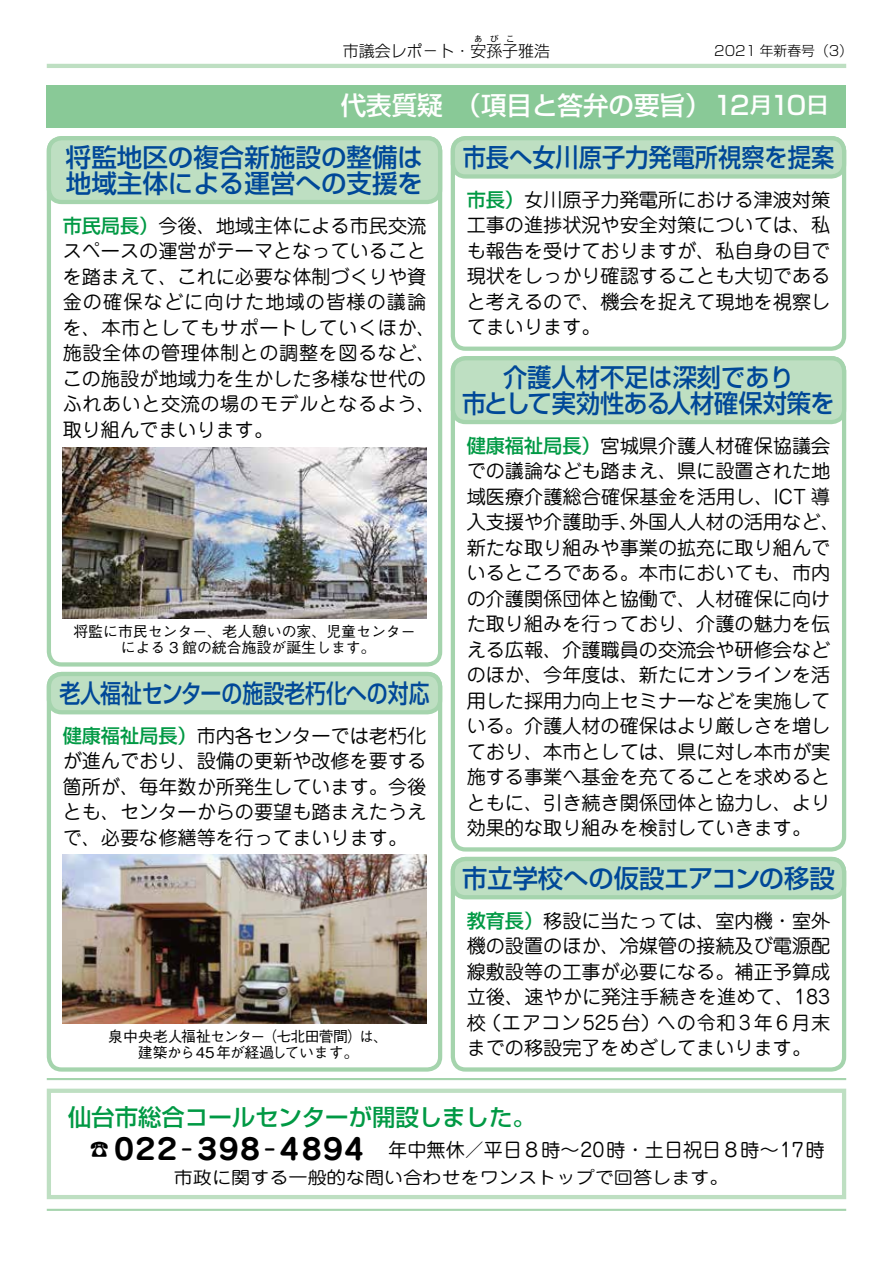
<style>
.page{position:relative;width:893px;height:1263px;background:#fff}
.page>*{position:absolute;margin:0;border:0;box-sizing:border-box;transform-origin:0 0}
.t1{font:500 25.5px/25.5px "Shin Go Pr 5";color:#004898}
.t2{font:500 25.5px/25.5px "Shin Go Pr 5";color:#004898;text-align:center;scale:.95 1}
.t3{font:500 25.5px "Shin Go Pr 5";color:#fff}
.t4{font:500 25.5px "Shin Go Pr 5";color:#004898;scale:.82 1}
.t5{font:500 25.5px "Shin Go Pr 5";color:#004898;scale:.91 1}
.t6{font:500 23.4px "Shin Go Pr 5";color:#094}
.t7{font:19.2px/25.5px "Jun 201 Pro";color:#000;text-align:justify}
.t8{font:17.25px "Jun 201 Pro";color:#000;scale:1.11 1}
.t9{font:300 15.9px "Shin Go Pro";color:#000}
.t10{font:500 14.85px/15.9px "Gothic BBB Pr 5";color:#000;text-align:center}
.t11{font:500 14.85px/15.9px "Gothic BBB Pr 5";letter-spacing:-.05em;color:#000;text-align:center}
.t12{font:300 13.8px "Shin Go Pr 5";color:#000}
.t13{font:300 8.55px "Shin Go Pro";color:#000}
.s1{font-size:21.75px}
.s2{font-family:"Shin Go Pr 5";font-weight:500;color:#094}
.s3{font-family:"Jun 34 Pro";font-weight:500;font-size:22.95px}
.s4{font-family:"Jun 501 Pro";font-weight:700;font-size:28.65px}
.s5{font-family:"Jun 501 Pro";font-weight:700}
</style>
<div class="page">
<hr style="left:47px;top:64px;width:799px;height:4px;background:#bedfc2">
<hr style="left:47px;top:1209px;width:799px;height:2px;background:#a5d4ad">
<div style="left:47px;top:85px;width:799px;height:43px;background:#89c997"></div>
<div style="left:47px;top:136px;width:395px;height:530px;border:4px solid #a5d4ad;border-radius:13px"></div>
<div style="left:451px;top:356px;width:395px;height:495px;border:4px solid #a5d4ad;border-radius:13px"></div>
<div style="left:451px;top:857px;width:395px;height:214px;border:4px solid #a5d4ad;border-radius:13px"></div>
<div style="left:47px;top:672px;width:395px;height:399px;border:4px solid #a5d4ad;border-radius:13px"></div>
<div style="left:451px;top:136px;width:395px;height:215px;border:4px solid #a5d4ad;border-radius:13px"></div>
<div style="left:49px;top:138px;width:391px;height:64px;background:#bedfc2;border-radius:13px"></div>
<div style="left:47px;top:136px;width:395px;height:68px;border:4px solid #a5d4ad;border-radius:13px"></div>
<div style="left:453px;top:358px;width:391px;height:64px;background:#bedfc2;border-radius:13px"></div>
<div style="left:451px;top:356px;width:395px;height:68px;border:4px solid #a5d4ad;border-radius:13px"></div>
<div style="left:453px;top:859px;width:391px;height:38px;background:#bedfc2;border-radius:13px"></div>
<div style="left:451px;top:857px;width:395px;height:42px;border:4px solid #a5d4ad;border-radius:13px"></div>
<div style="left:49px;top:674px;width:391px;height:38px;background:#bedfc2;border-radius:13px"></div>
<div style="left:47px;top:672px;width:395px;height:42px;border:4px solid #a5d4ad;border-radius:13px"></div>
<div style="left:453px;top:138px;width:391px;height:38px;background:#bedfc2;border-radius:13px"></div>
<div style="left:451px;top:136px;width:395px;height:43px;border:4px solid #a5d4ad;border-radius:13px"></div>
<img style="left:63px;top:855px;width:363px;height:169px">
<img style="left:63px;top:448px;width:363px;height:171px">
<div style="left:47px;top:1089px;width:799px;height:110px;border:4px solid #bedfc2"></div>
<hr style="left:47px;top:1078px;width:799px;height:2px;background:#a5d4ad">
<p class="t13" style="left:474px;top:31px;width:42px">あびこ</p>
<p class="t9" style="left:343px;top:37px;width:209px">市議会レポ－ト・安孫子雅浩</p>
<p class="t12" style="left:714px;top:39px;width:140px">2021 年新春号（3）</p>
<h1 class="t3" style="left:341px;top:84px;width:490px">代表質疑（項目と答弁の要旨）12<span class="s1">月</span>10<span class="s1">日</span></h1>
<h1 class="t1" style="left:66px;top:142px;width:359px">将監地区の複合新施設の整備は地域主体による運営への支援を</h1>
<p class="t7" style="left:63px;top:211px;width:375px;text-align:left"><span class="s2">市民局長）</span>今後、地域主体による市民交流スペースの運営がテーマとなっていることを踏まえて、これに必要な体制づくりや資金の確保などに向けた地域の皆様の議論を、本市としてもサポートしていくほか、施設全体の管理体制との調整を図るなど、この施設が地域力を生かした多様な世代のふれあいと交流の場のモデルとなるよう、取り組んでまいります。</p>
<p class="t10" style="left:73px;top:622px;width:344px">将監に市民センター、老人憩いの家、児童センターによる 3 館の統合施設が誕生します。</p>
<h1 class="t4" style="left:59px;top:672px;width:453px">老人福祉センターの施設老朽化への対応</h1>
<p class="t7" style="left:63px;top:721px;width:365px"><span class="s2">健康福祉局長）</span>市内各センターでは老朽化が進んでおり、設備の更新や改修を要する箇所が、毎年数か所発生しています。今後とも、センターからの要望も踏まえたうえで、必要な修繕等を行ってまいります。</p>
<p class="t11" style="left:108px;top:1027px;width:281px">泉中央老人福祉センター（七北田菅間）は、建築から45年が経過しています。</p>
<h1 class="t5" style="left:463px;top:136px;width:410px">市長へ女川原子力発電所視察を提案</h1>
<p class="t7" style="left:467px;top:185px;width:365px"><span class="s2">市長）</span>女川原子力発電所における津波対策工事の進捗状況や安全対策については、私も報告を受けておりますが、私自身の目で現状をしっかり確認することも大切であると考えるので、機会を捉えて現地を視察してまいります。</p>
<h1 class="t2" style="left:462px;top:362px;width:394px">介護人材不足は深刻であり<br>市として実効性ある人材確保対策を</h1>
<p class="t7" style="left:467px;top:431px;width:375px;text-align:left"><span class="s2">健康福祉局長）</span>宮城県介護人材確保協議会での議論なども踏まえ、県に設置された地域医療介護総合確保基金を活用し、ICT 導入支援や介護助手、外国人人材の活用など、新たな取り組みや事業の拡充に取り組んでいるところである。本市においても、市内の介護関係団体と協働で、人材確保に向けた取り組みを行っており、介護の魅力を伝える広報、介護職員の交流会や研修会などのほか、今年度は、新たにオンラインを活用した採用力向上セミナーなどを実施している。介護人材の確保はより厳しさを増しており、本市としては、県に対し本市が実施する事業へ基金を充てることを求めるとともに、引き続き関係団体と協力し、より効果的な取り組みを検討していきます。</p>
<h1 class="t1" style="left:462px;top:863px;width:374px">市立学校への仮設エアコンの移設</h1>
<p class="t7" style="left:467px;top:906px;width:365px"><span class="s2">教育長）</span>移設に当たっては、室内機・室外機の設置のほか、冷媒管の接続及び電源配線敷設等の工事が必要になる。補正予算成立後、速やかに発注手続きを進めて、183校（エアコン525台）への令和3年6月末までの移設完了をめざしてまいります。</p>
<p class="t6" style="left:68px;top:1098px;width:469px">仙台市総合コールセンターが開設しました。</p>
<p class="t7" style="left:90px;top:1134px;width:737px"><span class="s3">☎</span><span class="s4">０２２</span><span class="s5">－</span><span class="s4">３９８</span><span class="s5">－</span><span class="s4">４８９４</span>　年中無休／平日８時～20時・土日祝日８時～17時</p>
<p class="t8" style="left:174px;top:1164px;width:501px">市政に関する一般的な問い合わせをワンストップで回答します。</p>
</div>
